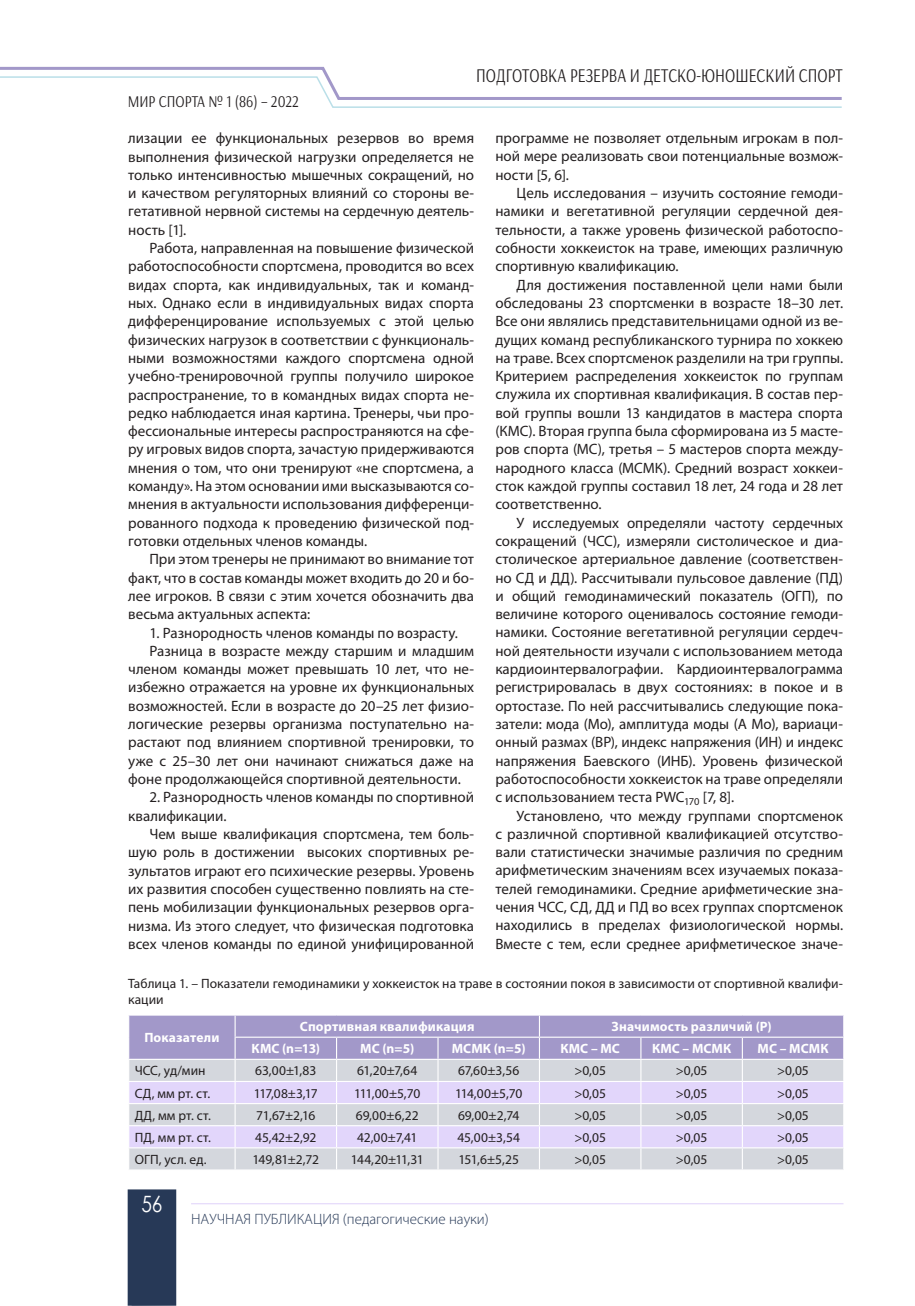
<style>
.page{position:relative;width:915px;height:1306px;background:#fff}
.page>*{position:absolute;margin:0;border:0;box-sizing:border-box;transform-origin:0 0}
.t1{font:22.5px "Century Gothic";color:#fff;scale:.85 1}
.t2{font:19.5px "Arsenal";color:#231f20;scale:.8 1}
.t3{font:16.5px "Arsenal";color:#231f20;scale:.85 1}
.t4{font:15px/18.3px "Myriad Pro";color:#231f20;text-align:justify}
.t5{font:300 15px "Myriad Pro";color:#273957}
.t6{font:13.5px/16.2px "Myriad Pro";color:#231f20}
.t7{font:700 13.5px "Myriad Pro";letter-spacing:.01em;color:#fff}
</style>
<div class="page">
<div style="left:128px;top:1189px;width:48px;height:116px;background:#273957"></div>
<svg style="left:0;top:66px;width:842px;height:42px"></svg>
<hr style="left:191px;top:1203px;width:652px;height:1px;background:#e2d6fb">
<svg style="left:129px;top:1015px;width:715px;height:154px;background:#ccc7e1"></svg>
<p class="t3" style="left:128px;top:92px;width:203px">МИР СПОРТА № 1 (86) – 2022</p>
<h2 class="t2" style="left:476px;top:64px;width:459px">ПОДГОТОВКА РЕЗЕРВА И ДЕТСКО-ЮНОШЕСКИЙ СПОРТ</h2>
<p class="t4" style="left:128px;top:129px;width:347px">лизации ее функциональных резервов во время выполнения физической нагрузки определяется не только интенсивностью мышечных сокращений, но и качеством регуляторных влияний со стороны ве&shy;гетативной нервной системы на сердечную деятель&shy;ность [1].</p>
<p class="t4" style="left:128px;top:239px;width:347px;text-indent:21px">Работа, направленная на повышение физической работоспособности спортсмена, проводится во всех видах спорта, как индивидуальных, так и команд&shy;ных. Однако если в индивидуальных видах спорта дифференцирование используемых с этой целью физических нагрузок в соответствии с функциональ&shy;ными возможностями каждого спортсмена одной учебно-тренировочной группы получило широкое распространение, то в командных видах спорта не&shy;редко наблюдается иная картина. Тренеры, чьи про&shy;фессиональные интересы распространяются на сфе&shy;ру игровых видов спорта, зачастую придерживаются мнения о том, что они тренируют «не спортсмена, а команду». На этом основании ими высказываются со&shy;мнения в актуальности использования дифференци&shy;рованного подхода к проведению физической под&shy;готовки отдельных членов команды.</p>
<p class="t4" style="left:128px;top:550px;width:347px;text-indent:21px">При этом тренеры не принимают во внимание тот факт, что в состав команды может входить до 20 и бо&shy;лее игроков. В связи с этим хочется обозначить два весьма актуальных аспекта:</p>
<p class="t4" style="left:149px;top:623px;width:310px">1. Разнородность членов команды по возрасту.</p>
<p class="t4" style="left:149px;top:641px;width:326px">Разница в возрасте между старшим и младшим</p>
<p class="t4" style="left:128px;top:659px;width:347px">членом команды может превышать 10 лет, что не-</p>
<p class="t4" style="left:128px;top:678px;width:347px">избежно отражается на уровне их функциональных</p>
<p class="t4" style="left:128px;top:696px;width:347px">возможностей. Если в возрасте до 20–25 лет физио-</p>
<p class="t4" style="left:128px;top:714px;width:347px">логические резервы организма поступательно на-</p>
<p class="t4" style="left:128px;top:733px;width:347px">растают под влиянием спортивной тренировки, то</p>
<p class="t4" style="left:128px;top:751px;width:347px">уже с 25–30 лет они начинают снижаться даже на</p>
<p class="t4" style="left:128px;top:769px;width:334px">фоне продолжающейся спортивной деятельности.</p>
<p class="t4" style="left:128px;top:788px;width:347px;text-indent:21px">2. Разнородность членов команды по спортивной квалификации.</p>
<p class="t4" style="left:128px;top:824px;width:347px;text-indent:21px">Чем выше квалификация спортсмена, тем боль&shy;шую роль в достижении высоких спортивных ре&shy;зультатов играют его психические резервы. Уровень их развития способен существенно повлиять на сте&shy;пень мобилизации функциональных резервов орга&shy;низма. Из этого следует, что физическая подготовка всех членов команды по единой унифицированной</p>
<p class="t4" style="left:495px;top:129px;width:349px">программе не позволяет отдельным игрокам в пол&shy;ной мере реализовать свои потенциальные возмож&shy;ности [5, 6].</p>
<p class="t4" style="left:495px;top:184px;width:349px;text-indent:21px">Цель исследования – изучить состояние гемоди&shy;намики и вегетативной регуляции сердечной дея&shy;тельности, а также уровень физической работоспо&shy;собности хоккеисток на траве, имеющих различную спортивную квалификацию.</p>
<p class="t4" style="left:495px;top:275px;width:349px;text-indent:21px">Для достижения поставленной цели нами были обследованы 23 спортсменки в возрасте 18–30 лет.<br>Все они являлись представительницами одной из ве&shy;дущих команд республиканского турнира по хоккею на траве. Всех спортсменок разделили на три группы.<br>Критерием распределения хоккеисток по группам служила их спортивная квалификация. В состав пер&shy;вой группы вошли 13 кандидатов в мастера спорта (КМС). Вторая группа была сформирована из 5 масте&shy;ров спорта (МС), третья – 5 мастеров спорта между&shy;народного класса (МСМК). Средний возраст хоккеи&shy;сток каждой группы составил 18 лет, 24 года и 28 лет соответственно.</p>
<p class="t4" style="left:495px;top:513px;width:349px;text-indent:21px">У исследуемых определяли частоту сердечных сокращений (ЧСС), измеряли систолическое и диа&shy;столическое артериальное давление (соответствен&shy;но СД и ДД). Рассчитывали пульсовое давление (ПД) и общий гемодинамический показатель (ОГП), по величине которого оценивалось состояние гемоди&shy;намики. Состояние вегетативной регуляции сердеч&shy;ной деятельности изучали с использованием метода кардиоинтервалографии. Кардиоинтервалограмма регистрировалась в двух состояниях: в покое и в ортостазе. По ней рассчитывались следующие пока&shy;затели: мода (Мо), амплитуда моды (А Мо), вариаци&shy;онный размах (ВР), индекс напряжения (ИН) и индекс напряжения Баевского (ИНБ). Уровень физической работоспособности хоккеисток на траве определяли с использованием теста PWC<sub>170</sub> [7, 8].</p>
<p class="t4" style="left:495px;top:806px;width:349px;text-indent:21px">Установлено, что между группами спортсменок с различной спортивной квалификацией отсутство&shy;вали статистически значимые различия по средним арифметическим значениям всех изучаемых показа&shy;телей гемодинамики. Средние арифметические зна&shy;чения ЧСС, СД, ДД и ПД во всех группах спортсменок находились в пределах физиологической нормы.<br>Вместе с тем, если среднее арифметическое значе-</p>
<p class="t6" style="left:128px;top:975px;width:716px">Таблица 1. – Показатели гемодинамики у хоккеисток на траве в состоянии покоя в зависимости от спортивной квалифи&shy;кации</p>
<p class="t7" style="left:144px;top:1028px;width:77px">Показатели</p>
<p class="t7" style="left:300px;top:1017px;width:176px">Спортивная квалификация</p>
<p class="t7" style="left:611px;top:1017px;width:161px">Значимость различий (Р)</p>
<p class="t7" style="left:251px;top:1039px;width:70px">КМС (n=13)</p>
<p class="t7" style="left:360px;top:1039px;width:55px">МС (n=5)</p>
<p class="t7" style="left:451px;top:1039px;width:75px">МСМК (n=5)</p>
<p class="t7" style="left:560px;top:1039px;width:61px">КМС – МС</p>
<p class="t7" style="left:651px;top:1039px;width:81px">КМС – МСМК</p>
<p class="t7" style="left:757px;top:1039px;width:72px">МС – МСМК</p>
<p class="t6" style="left:135px;top:1062px;width:72px">ЧСС, уд/мин</p>
<p class="t6" style="left:255px;top:1062px;width:63px">63,00±1,83</p>
<p class="t6" style="left:357px;top:1062px;width:62px">61,20±7,64</p>
<p class="t6" style="left:458px;top:1062px;width:63px">67,60±3,56</p>
<p class="t6" style="left:574px;top:1062px;width:33px">&gt;0,05</p>
<p class="t6" style="left:675px;top:1062px;width:33px">&gt;0,05</p>
<p class="t6" style="left:777px;top:1062px;width:33px">&gt;0,05</p>
<p class="t6" style="left:135px;top:1084px;width:77px">СД, мм рт. ст.</p>
<p class="t6" style="left:254px;top:1084px;width:65px">117,08±3,17</p>
<p class="t6" style="left:354px;top:1084px;width:67px">111,00±5,70</p>
<p class="t6" style="left:455px;top:1084px;width:69px">114,00±5,70</p>
<p class="t6" style="left:574px;top:1084px;width:33px">&gt;0,05</p>
<p class="t6" style="left:675px;top:1084px;width:33px">&gt;0,05</p>
<p class="t6" style="left:777px;top:1084px;width:33px">&gt;0,05</p>
<p class="t6" style="left:135px;top:1106px;width:78px">ДД, мм рт. ст.</p>
<p class="t6" style="left:256px;top:1106px;width:61px">71,67±2,16</p>
<p class="t6" style="left:356px;top:1106px;width:64px">69,00±6,22</p>
<p class="t6" style="left:458px;top:1106px;width:63px">69,00±2,74</p>
<p class="t6" style="left:574px;top:1106px;width:33px">&gt;0,05</p>
<p class="t6" style="left:675px;top:1106px;width:33px">&gt;0,05</p>
<p class="t6" style="left:777px;top:1106px;width:33px">&gt;0,05</p>
<p class="t6" style="left:135px;top:1128px;width:78px">ПД, мм рт. ст.</p>
<p class="t6" style="left:255px;top:1128px;width:63px">45,42±2,92</p>
<p class="t6" style="left:357px;top:1128px;width:62px">42,00±7,41</p>
<p class="t6" style="left:457px;top:1128px;width:64px">45,00±3,54</p>
<p class="t6" style="left:574px;top:1128px;width:33px">&gt;0,05</p>
<p class="t6" style="left:675px;top:1128px;width:33px">&gt;0,05</p>
<p class="t6" style="left:777px;top:1128px;width:33px">&gt;0,05</p>
<p class="t6" style="left:135px;top:1151px;width:73px">ОГП, усл. ед.</p>
<p class="t6" style="left:252px;top:1151px;width:68px">149,81±2,72</p>
<p class="t6" style="left:351px;top:1151px;width:74px">144,20±11,31</p>
<p class="t6" style="left:458px;top:1151px;width:62px">151,6±5,25</p>
<p class="t6" style="left:574px;top:1151px;width:33px">&gt;0,05</p>
<p class="t6" style="left:675px;top:1151px;width:33px">&gt;0,05</p>
<p class="t6" style="left:777px;top:1151px;width:33px">&gt;0,05</p>
<h1 class="t1" style="left:141px;top:1188px;width:26px">56</h1>
<p class="t5" style="left:191px;top:1209px;width:299px">НАУЧНАЯ ПУБЛИКАЦИЯ (педагогические науки)</p>
</div>
